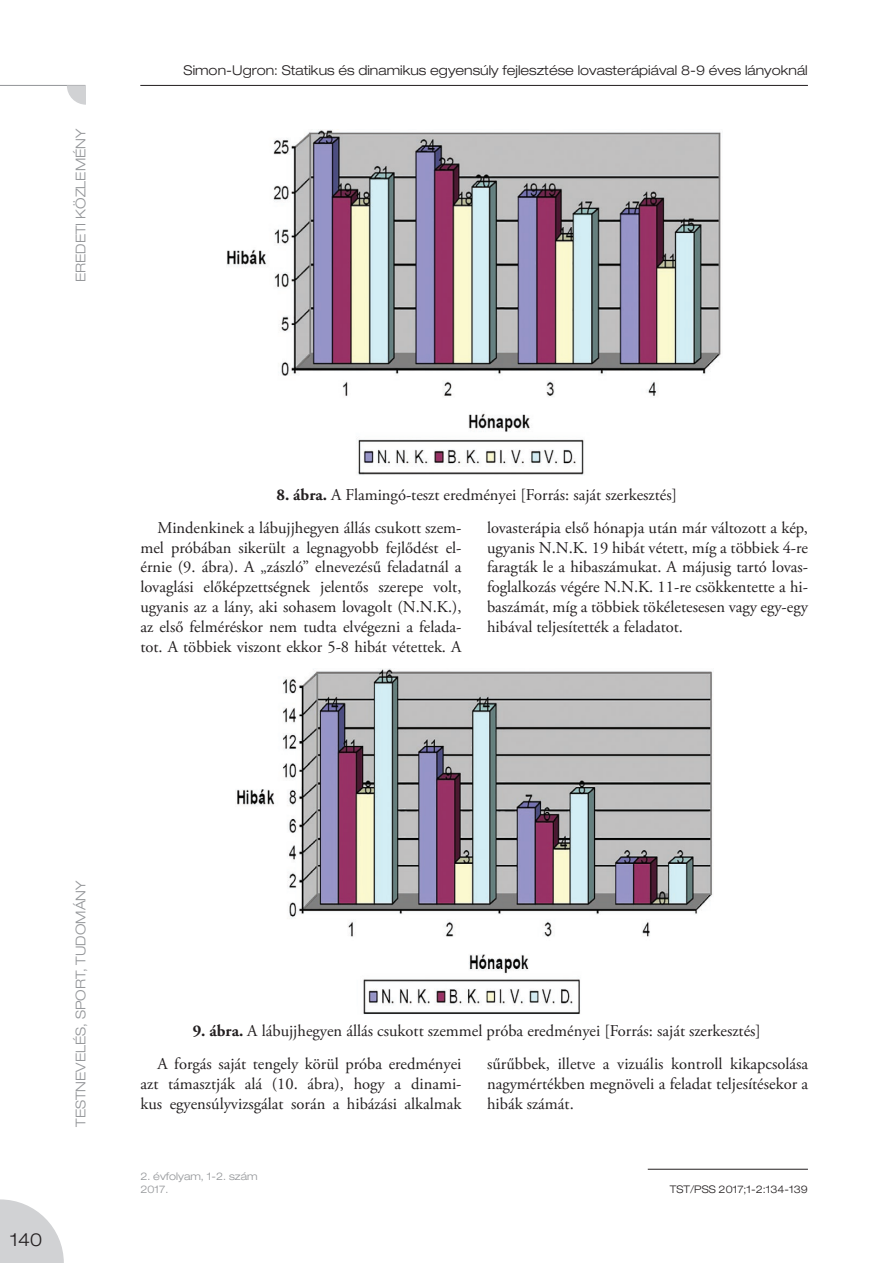
<style>
.page{position:relative;width:893px;height:1263px;background:#fff}
.page>*{position:absolute;margin:0;border:0;box-sizing:border-box;transform-origin:0 0}
.t1{font:300 expanded 18px "Helvetica Neue LT Pro";color:#231f20}
.t2{font:16.5px/19.8px "Adobe Garamond Pro";color:#231f20}
.t3{font:300 expanded 13.5px "Helvetica Neue LT Pro";color:#231f20}
.t4{font:300 expanded 13.5px "Helvetica Neue LT Pro";color:#939598}
.t5{font:300 expanded 10.5px/12.6px "Helvetica Neue LT Pro";color:#939598}
.t6{font:300 expanded 10.5px "Helvetica Neue LT Pro";color:#231f20}
.s1{font-weight:700}
</style>
<div class="page">
<svg style="left:0;top:1199px;width:64px;height:64px"></svg>
<hr style="left:140px;top:85px;width:668px;height:1px;background:#231f20">
<hr style="left:648px;top:1169px;width:160px;height:1px;background:#231f20">
<hr style="left:0;top:85px;width:85px;height:1px;background:#939598">
<svg style="left:67px;top:85px;width:18px;height:20px"></svg>
<img style="left:227px;top:130px;width:494px;height:345px">
<img style="left:237px;top:669px;width:476px;height:345px">
<p class="t4" style="left:73px;top:282px;width:155px;rotate:-90deg">EREDETI KÖZLEMÉNY</p>
<p class="t3" style="left:184px;top:62px;width:626px">Simon-Ugron: Statikus és dinamikus egyensúly fejlesztése lovasterápiával 8-9 éves lányoknál</p>
<p class="t2" style="left:157px;top:479px;width:521px;line-height:32.5px;text-indent:119px"><span class="s1">8. ábra.</span> A Flamingó-teszt eredményei [Forrás: saját szerkesztés]<br>Mindenkinek a lábujjhegyen állás csukott szem-</p>
<p class="t2" style="left:140px;top:538px;width:323px;text-align:justify">mel próbában sikerült a legnagyobb fejlődést el&shy;érnie (9. ábra). A „zászló” elnevezésű feladatnál a lovaglási előképzettségnek jelentős szerepe volt, ugyanis az a lány, aki sohasem lovagolt (N.N.K.), az első felméréskor nem tudta elvégezni a felada&shy;tot. A többiek viszont ekkor 5-8 hibát vétettek. A</p>
<p class="t2" style="left:487px;top:518px;width:323px;text-align:justify">lovasterápia első hónapja után már változott a kép, ugyanis N.N.K. 19 hibát vétett, míg a többiek 4-re faragták le a hibaszámukat. A májusig tartó lovas&shy;foglalkozás végére N.N.K. 11-re csökkentette a hi&shy;baszámát, míg a többiek tökéletesesen vagy egy-egy hibával teljesítették a feladatot.</p>
<p class="t4" style="left:73px;top:1127px;width:248px;rotate:-90deg">TESTNEVELÉS, SPORT, TUDOMÁNY</p>
<p class="t1" style="left:10px;top:1229px;width:34px">140</p>
<p class="t2" style="left:157px;top:1015px;width:605px;line-height:32.5px;text-indent:35px"><span class="s1">9. ábra.</span> A lábujjhegyen állás csukott szemmel próba eredményei [Forrás: saját szerkesztés]<br>A forgás saját tengely körül próba eredményei</p>
<p class="t2" style="left:140px;top:1074px;width:323px">azt támasztják alá (10. ábra), hogy a dinami&shy;kus egyensúlyvizsgálat során a hibázási alkalmak</p>
<p class="t2" style="left:487px;top:1054px;width:323px;text-align:justify">sűrűbbek, illetve a vizuális kontroll kikapcsolása nagymértékben megnöveli a feladat teljesítésekor a hibák számát.</p>
<p class="t5" style="left:140px;top:1170px;width:119px">2. évfolyam, 1-2. szám<br>2017.</p>
<p class="t6" style="left:670px;top:1183px;width:139px">TST/PSS 2017;1-2:134-139</p>
</div>
